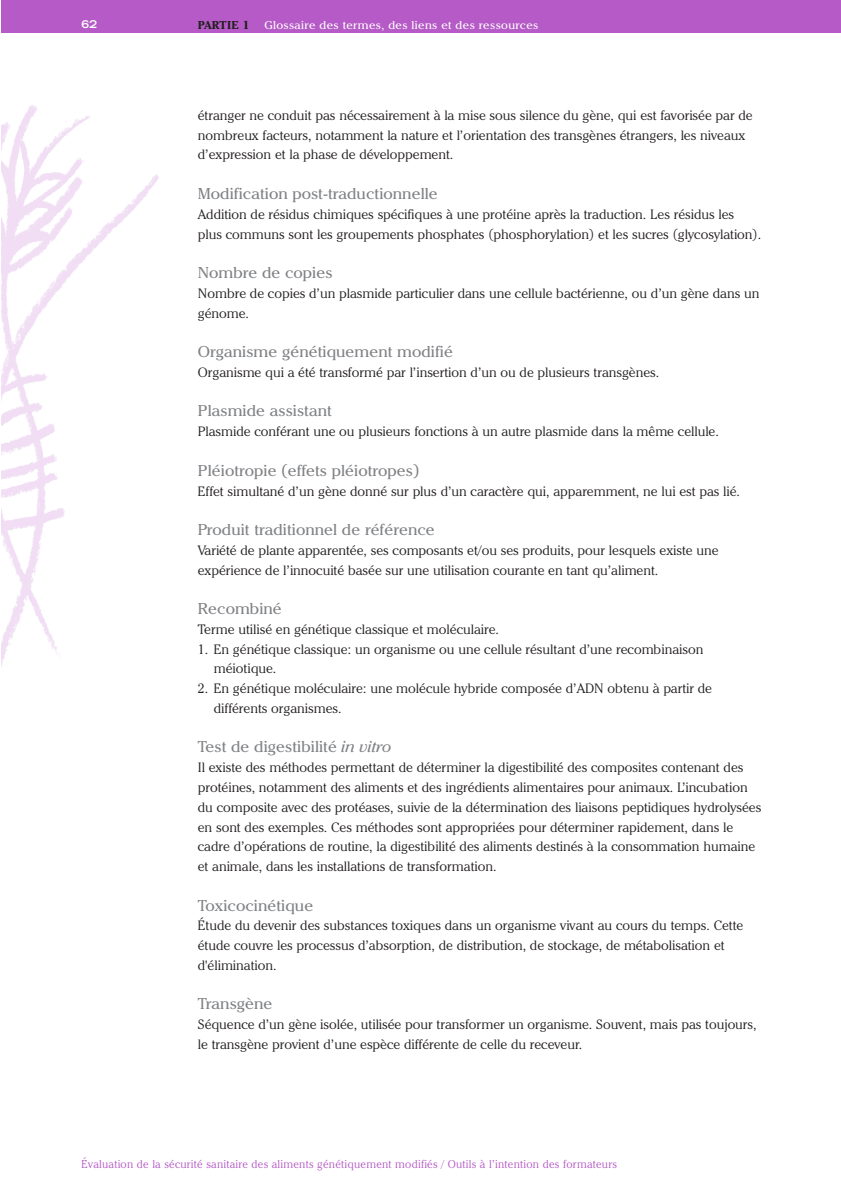
<style>
.page{position:relative;width:841px;height:1185px;background:#fff}
.page>*{position:absolute;margin:0;border:0;box-sizing:border-box;transform-origin:0 0}
.t1{font:15.45px "Cheltenham IT Cby BT";color:#808285;scale:1.04 1}
.t2{font:300 13.35px/19.8px "Cheltenham IT Cby BT";color:#231f20;scale:1.04 1}
.t3{font:300 11.25px "Cheltenham IT Cby BT";letter-spacing:.025em;color:#b55ac6}
.t4{font:11.25px "Cheltenham IT Cby BT";letter-spacing:.025em;color:#fff;scale:1.04 1}
.t5{font:700 11.25px "Cheltenham IT Cby BT";letter-spacing:.03em;color:#231f20;scale:1.04 1}
.t6{font:700 expanded 10.65px "Trade Gothic LH";color:#fff}
.s1{font-style:italic}
</style>
<div class="page">
<div style="left:2px;top:0;width:838px;height:32px;background:#b55ac6"></div>
<img style="left:2px;top:105px;width:157px;height:558px">
<p class="t6" style="left:82px;top:20px;width:17px">62</p>
<p class="t5" style="left:198px;top:20px;width:51px">PARTIE 1</p>
<p class="t4" style="left:264px;top:21px;width:265px">Glossaire des termes, des liens et des ressources</p>
<p class="t2" style="left:198px;top:106px;width:535px">étranger ne conduit pas nécessairement à la mise sous silence du gène, qui est favorisée par de nombreux facteurs, notamment la nature et l’orientation des transgènes étrangers, les niveaux d’expression et la phase de développement.</p>
<p class="t1" style="left:198px;top:188px;width:232px">Modification post-traductionnelle</p>
<p class="t2" style="left:198px;top:205px;width:543px">Addition de résidus chimiques spécifiques à une protéine après la traduction. Les résidus les plus communs sont les groupements phosphates (phosphorylation) et les sucres (glycosylation).</p>
<p class="t1" style="left:198px;top:267px;width:131px">Nombre de copies</p>
<p class="t2" style="left:198px;top:284px;width:541px">Nombre de copies d’un plasmide particulier dans une cellule bactérienne, ou d’un gène dans un génome.</p>
<p class="t1" style="left:198px;top:346px;width:247px">Organisme génétiquement modifié</p>
<p class="t2" style="left:198px;top:363px;width:445px">Organisme qui a été transformé par l’insertion d’un ou de plusieurs transgènes.</p>
<p class="t1" style="left:198px;top:405px;width:130px">Plasmide assistant</p>
<p class="t2" style="left:198px;top:422px;width:502px">Plasmide conférant une ou plusieurs fonctions à un autre plasmide dans la même cellule.</p>
<p class="t1" style="left:198px;top:464px;width:215px">Pléiotropie (effets pléiotropes)</p>
<p class="t2" style="left:198px;top:481px;width:523px">Effet simultané d’un gène donné sur plus d’un caractère qui, apparemment, ne lui est pas lié.</p>
<p class="t1" style="left:198px;top:524px;width:229px">Produit traditionnel de référence</p>
<p class="t2" style="left:198px;top:541px;width:502px">Variété de plante apparentée, ses composants et/ou ses produits, pour lesquels existe une expérience de l’innocuité basée sur une utilisation courante en tant qu’aliment.</p>
<p class="t1" style="left:198px;top:603px;width:82px">Recombiné</p>
<p class="t2" style="left:198px;top:620px;width:291px">Terme utilisé en génétique classique et moléculaire.</p>
<p class="t2" style="left:214px;top:639px;width:472px;text-indent:-16px">1. En génétique classique: un organisme ou une cellule résultant d’une recombinaison méiotique.</p>
<p class="t2" style="left:214px;top:679px;width:480px;text-indent:-16px">2. En génétique moléculaire: une molécule hybride composée d’ADN obtenu à partir de différents organismes.</p>
<p class="t1" style="left:198px;top:741px;width:188px">Test de digestibilité <span class="s1">in vitro</span></p>
<p class="t2" style="left:198px;top:758px;width:543px">Il existe des méthodes permettant de déterminer la digestibilité des composites contenant des protéines, notamment des aliments et des ingrédients alimentaires pour animaux. L’incubation du composite avec des protéases, suivie de la détermination des liaisons peptidiques hydrolysées en sont des exemples. Ces méthodes sont appropriées pour déterminer rapidement, dans le cadre d’opérations de routine, la digestibilité des aliments destinés à la consommation humaine et animale, dans les installations de transformation.</p>
<p class="t1" style="left:198px;top:899px;width:113px">Toxicocinétique</p>
<p class="t2" style="left:198px;top:916px;width:526px">Étude du devenir des substances toxiques dans un organisme vivant au cours du temps. Cette étude couvre les processus d’absorption, de distribution, de stockage, de métabolisation et d'élimination.</p>
<p class="t1" style="left:198px;top:998px;width:73px">Transgène</p>
<p class="t2" style="left:198px;top:1015px;width:538px">Séquence d’un gène isolée, utilisée pour transformer un organisme. Souvent, mais pas toujours, le transgène provient d’une espèce différente de celle du receveur.</p>
<p class="t3" style="left:82px;top:1159px;width:537px">Évaluation de la sécurité sanitaire des aliments génétiquement modifiés / Outils à l’intention des formateurs</p>
</div>
